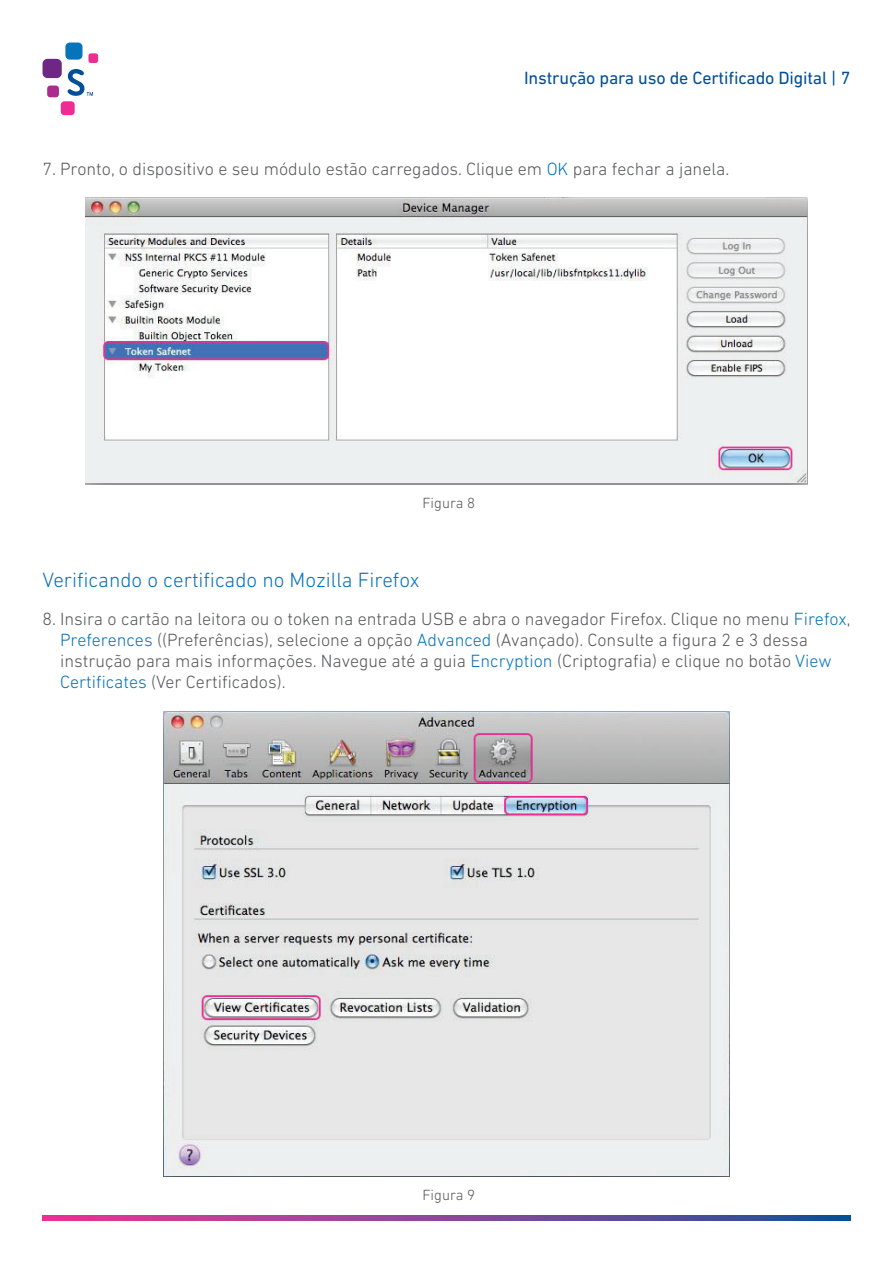
<style>
.page{position:relative;width:893px;height:1263px;background:#fff}
.page>*{position:absolute;margin:0;border:0;box-sizing:border-box;transform-origin:0 0}
.t1{font:300 21px "DIN Next LT Pro";color:#0773bb}
.t2{font:300 18px/21px "DIN Next LT Pro";color:#57585a}
.t3{font:18px "DIN Next LT Pro";letter-spacing:-.01em;color:#014e99}
.t4{font:300 15px "DIN Next LT Pro";color:#57585a}
.s1{color:#0773bb}
</style>
<div class="page">
<div style="left:65px;top:43px;width:17px;height:17px;background:#0773bb;border-radius:4px"></div>
<div style="left:43px;top:59px;width:19px;height:19px;background:#6f2786;border-radius:5px"></div>
<div style="left:47px;top:86px;width:12px;height:11px;background:#ac2b91;border-radius:3px"></div>
<div style="left:61px;top:101px;width:14px;height:14px;background:#ed2d94;border-radius:4px"></div>
<div style="left:88px;top:53px;width:10px;height:10px;background:#ed2d94;border-radius:2px"></div>
<svg style="left:67px;top:69px;width:26px;height:27px"></svg>
<svg style="left:43px;top:1215px;width:807px;height:5px;background:#854697"></svg>
<img style="left:85px;top:198px;width:723px;height:287px">
<img style="left:163px;top:711px;width:566px;height:465px">
<p class="t3" style="left:524px;top:68px;width:328px">Instrução para uso de Certificado Digital | 7</p>
<p class="t2" style="left:43px;top:158px;width:688px">7. Pronto, o dispositivo e seu módulo estão carregados. Clique em <span class="s1">OK</span> para fechar a janela.</p>
<p class="t4" style="left:422px;top:495px;width:54px">Figura 8</p>
<p class="t1" style="left:43px;top:568px;width:378px">Verificando o certificado no Mozilla Firefox</p>
<p class="t2" style="left:60px;top:609px;width:792px;text-indent:-18px">8. Insira o cartão na leitora ou o token na entrada USB e abra o navegador Firefox. Clique no menu <span class="s1">Firefox</span>, <span class="s1">Preferences</span> ((Preferências), selecione a opção <span class="s1">Advanced</span> (Avançado). Consulte a figura 2 e 3 dessa instrução para mais informações. Navegue até a guia <span class="s1">Encryption</span> (Criptografia) e clique no botão <span class="s1">View Certificates</span> (Ver Certificados).</p>
<p class="t4" style="left:422px;top:1186px;width:54px">Figura 9</p>
</div>
